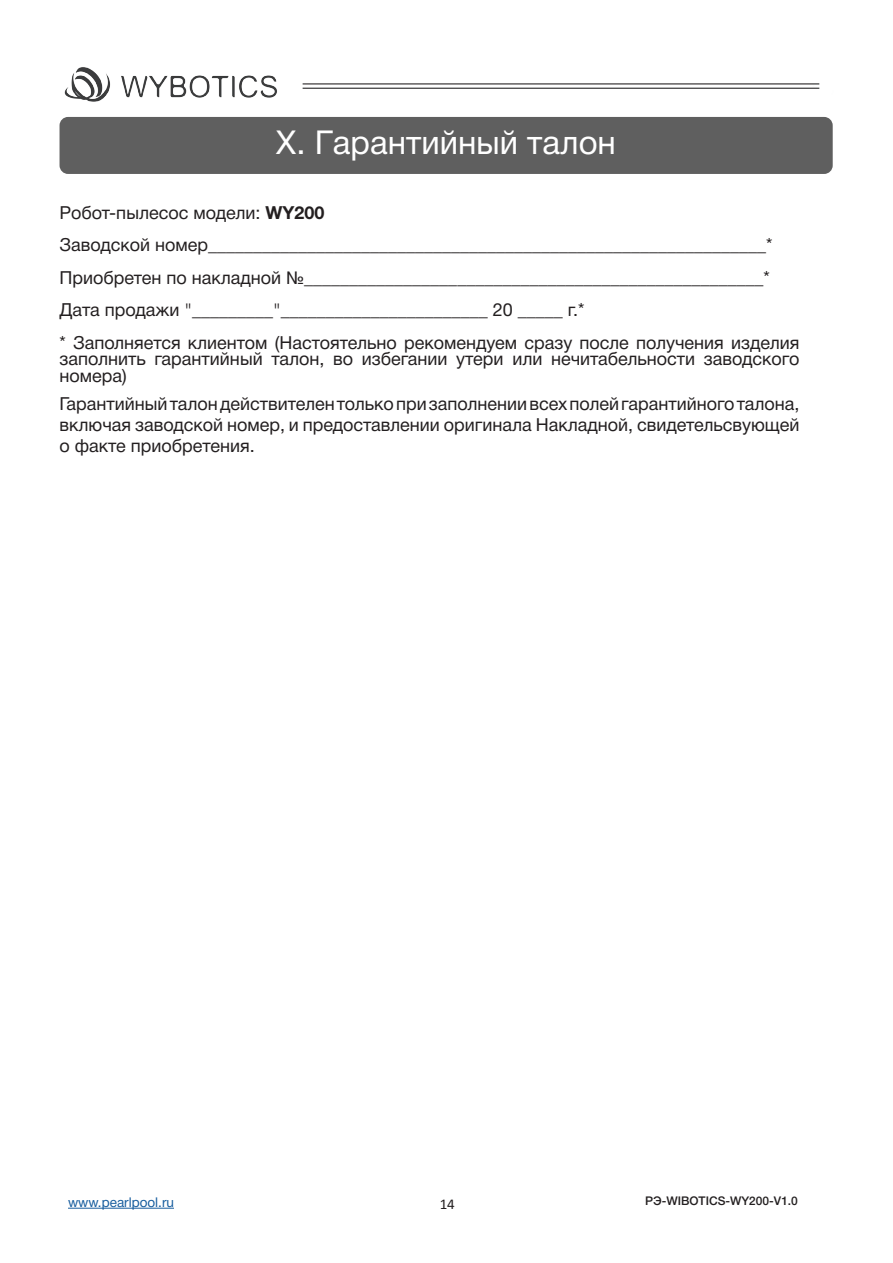
<style>
.page{position:relative;width:893px;height:1263px;background:#fff}
.page>*{position:absolute;margin:0;border:0;box-sizing:border-box;transform-origin:0 0}
.t1{font:33px "Helvetica 5 Normal";color:#fff}
.t2{font:18px/32.5px "Helvetica 5 Normal";color:#231f20}
.t3{font:15px "Calibri";color:#231f20}
.t4{font:13.5px "Helvetica 5 Normal";color:#175d9e}
.t5{font:12px "Helvetica 6 Medium";color:#231f20}
.s1{font-family:"Helvetica 7 Bold"}
</style>
<div class="page">
<hr style="left:68px;top:1208px;width:106px;height:1px;background:#175d9e">
<img style="left:64px;top:67px;width:756px;height:35px">
<div style="left:60px;top:117px;width:773px;height:57px;background:#5f5f5f;border-radius:9px"></div>
<h1 class="t1" style="left:276px;top:124px;width:341px">X. Гарантийный талон</h1>
<p class="t2" style="left:60px;top:196px;width:741px">Робот-пылесос модели: <span class="s1">WY200<br></span>Заводской номер______________________________________________________________* Приобретен по накладной №___________________________________________________* Дата продажи "_________"_______________________ 20 _____ г.*<br>* Заполняется клиентом (Настоятельно рекомендуем сразу после получения изделия</p>
<p class="t2" style="left:60px;top:351px;width:741px;line-height:16.5px">заполнить гарантийный талон, во избегании утери или нечитабельности заводского номера)</p>
<p class="t2" style="left:60px;top:394px;width:741px;line-height:21px;text-align:justify">Гарантийный талон действителен только при заполнении всех полей гарантийного талона, включая заводской номер, и предоставлении оригинала Накладной, свидетельсвующей о факте приобретения.</p>
<p class="t4" style="left:68px;top:1195px;width:107px">www.pearlpool.ru</p>
<p class="t3" style="left:440px;top:1193px;width:17px">14</p>
<p class="t5" style="left:645px;top:1194px;width:154px">РЭ-WIBOTICS-WY200-V1.0</p>
</div>
